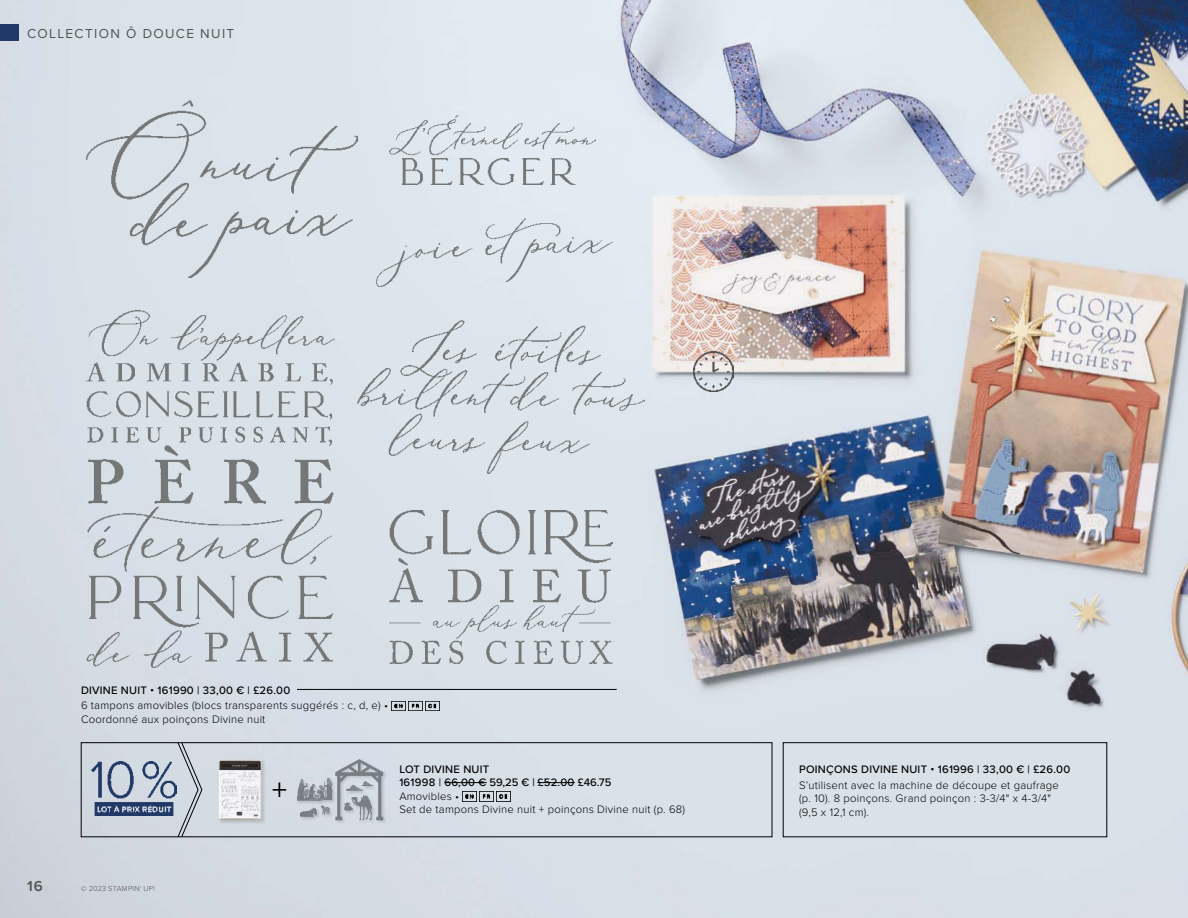
<style>
.page{position:relative;width:1188px;height:918px;background:#fff}
.page>*{position:absolute;margin:0;border:0;box-sizing:border-box;transform-origin:0 0}
.t1{font:600 15px "Proxima Nova";color:#525453}
.t2{font:13.5px "Proxima Nova";letter-spacing:.1em;color:#525453}
.t3{font:300 11.25px/13.5px "Proxima Nova";letter-spacing:.02em;color:#000}
.t4{font:500 11.25px/13.5px "Proxima Nova";letter-spacing:.02em;color:#000}
.t5{font:300 7.5px "Proxima Nova";letter-spacing:.03em;color:#525453}
.s1{font-family:"Proxima Nova T";font-weight:100}
</style>
<div class="page">
<img style="left:0;top:0;width:1188px;height:918px">
<hr style="left:444px;top:782px;width:43px;height:1px;background:#000">
<hr style="left:538px;top:782px;width:37px;height:1px;background:#000">
<svg style="left:463px;top:792px;width:47px;height:10px"></svg>
<img style="left:91px;top:762px;width:86px;height:53px">
<svg style="left:273px;top:783px;width:13px;height:14px"></svg>
<svg style="left:177px;top:744px;width:25px;height:91px;background:#c1c8cf"></svg>
<div style="left:81px;top:742px;width:691px;height:95px;border:1px solid #000"></div>
<div style="left:783px;top:742px;width:324px;height:95px;background:#d9e2e9"></div>
<hr style="left:297px;top:689px;width:320px;height:1px;background:#000">
<svg style="left:392px;top:701px;width:47px;height:10px"></svg>
<div style="left:218px;top:759px;width:48px;height:65px;background:#000;opacity:.15"></div>
<img style="left:218px;top:759px;width:44px;height:61px">
<div style="left:299px;top:807px;width:22px;height:14px;background:#d4d8e1"></div>
<div style="left:296px;top:777px;width:41px;height:28px;background:#d7dbe4"></div>
<div style="left:334px;top:758px;width:54px;height:67px;background:#d6dbe4"></div>
<svg style="left:297px;top:759px;width:36px;height:61px"></svg>
<div style="left:333px;top:758px;width:51px;height:63px;background:#fff;opacity:.25"></div>
<div style="left:334px;top:762px;width:51px;height:60px;background:#000;opacity:.25"></div>
<img style="left:86px;top:100px;width:272px;height:178px">
<img style="left:390px;top:115px;width:206px;height:69px">
<img style="left:86px;top:310px;width:249px;height:358px">
<img style="left:358px;top:321px;width:287px;height:152px">
<img style="left:390px;top:511px;width:223px;height:152px">
<img style="left:376px;top:219px;width:237px;height:68px">
<div style="left:0;top:24px;width:19px;height:16px;background:#203966"></div>
<img style="left:693px;top:351px;width:41px;height:41px">
<p class="t2" style="left:27px;top:23px;width:209px">COLLECTION Ô DOUCE NUIT</p>
<p class="t4" style="left:81px;top:683px;width:211px">DIVINE NUIT • 161990 | 33,00 € | £26.00</p>
<p class="t3" style="left:81px;top:698px;width:309px">6 tampons amovibles (blocs transparents suggérés : c, d, e) •<br>Coordonné aux poinçons Divine nuit</p>
<p class="t4" style="left:399px;top:762px;width:213px">LOT DIVINE NUIT<br>161998 | 66,00 € 59,25 € | £52.00 £46.75</p>
<p class="t3" style="left:399px;top:789px;width:287px">Amovibles •<br>Set de tampons Divine nuit + poinçons Divine nuit (p. 68)</p>
<h1 class="t1" style="left:27px;top:875px;width:17px">16</h1>
<p class="t5" style="left:81px;top:883px;width:76px">© 2023 STAMPIN<span class="s1">'</span> UP!</p>
<p class="t4" style="left:799px;top:762px;width:273px">POINÇONS DIVINE NUIT • 161996 | 33,00 € | £26.00</p>
<p class="t3" style="left:799px;top:777px;width:261px">S’utilisent avec la machine de découpe et gaufrage (p. 10). 8 poinçons. Grand poinçon : 3-3/4" x 4-3/4" (9,5 x 12,1 cm).</p>
</div>
